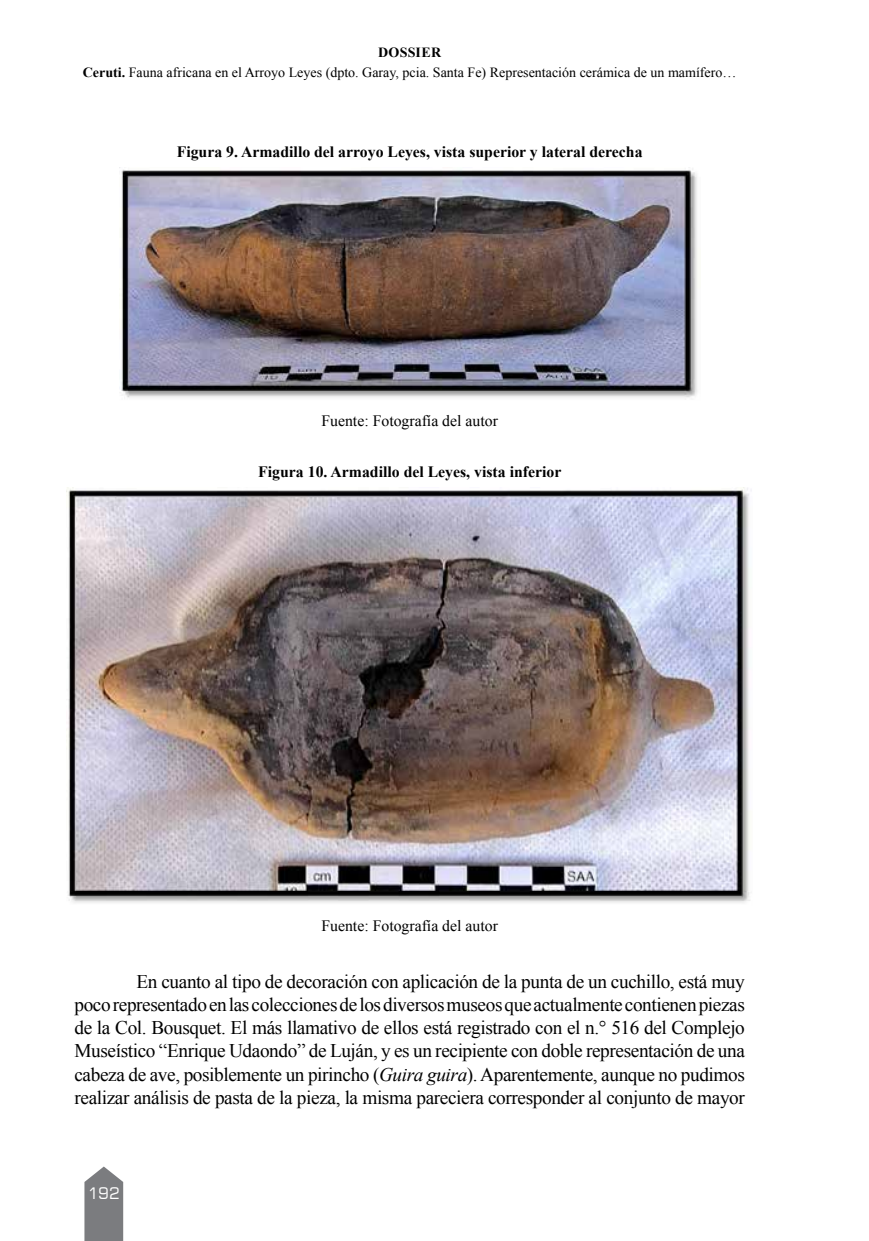
<style>
.page{position:relative;width:869px;height:1241px;background:#fff}
.page>*{position:absolute;margin:0;border:0;box-sizing:border-box;transform-origin:0 0}
.t1{font:19.25px/23.1px "Times New Roman";letter-spacing:-.02em;color:#000;text-align:justify}
.t2{font:700 15.75px "Times New Roman";color:#000}
.t3{font:15.75px "Times New Roman";color:#000}
.t4{font:15.75px "Square 721 BT";color:#fff}
.t5{font:14px/20.5px "Times New Roman";color:#000;text-align:center}
.s1{font-weight:700}
.s2{font-style:italic}
</style>
<div class="page">
<svg style="left:84px;top:1166px;width:39px;height:74px;background:#8b8b8e"></svg>
<img style="left:119px;top:167px;width:579px;height:231px">
<img style="left:67px;top:487px;width:683px;height:416px">
<p class="t5" style="left:83px;top:41px;width:654px"><span class="s1">DOSSIER<br>Ceruti.</span> Fauna africana en el Arroyo Leyes (dpto. Garay, pcia. Santa Fe) Representación cerámica de un mamífero…</p>
<p class="t2" style="left:177px;top:140px;width:467px">Figura 9. Armadillo del arroyo Leyes, vista superior y lateral derecha</p>
<p class="t3" style="left:321px;top:410px;width:178px">Fuente: Fotografía del autor</p>
<p class="t2" style="left:258px;top:460px;width:304px">Figura 10. Armadillo del Leyes, vista inferior</p>
<p class="t3" style="left:321px;top:915px;width:178px">Fuente: Fotografía del autor</p>
<p class="t1" style="left:74px;top:969px;width:671px;text-indent:62px">En cuanto al tipo de decoración con aplicación de la punta de un cuchillo, está muy poco representado en las colecciones de los diversos museos que actualmente contienen piezas de la Col. Bousquet. El más llamativo de ellos está registrado con el n.° 516 del Complejo Museístico “Enrique Udaondo” de Luján, y es un recipiente con doble representación de una cabeza de ave, posiblemente un pirincho (<span class="s2">Guira guira</span>). Aparentemente, aunque no pudimos realizar análisis de pasta de la pieza, la misma pareciera corresponder al conjunto de mayor</p>
<p class="t4" style="left:88px;top:1183px;width:33px">192</p>
</div>
